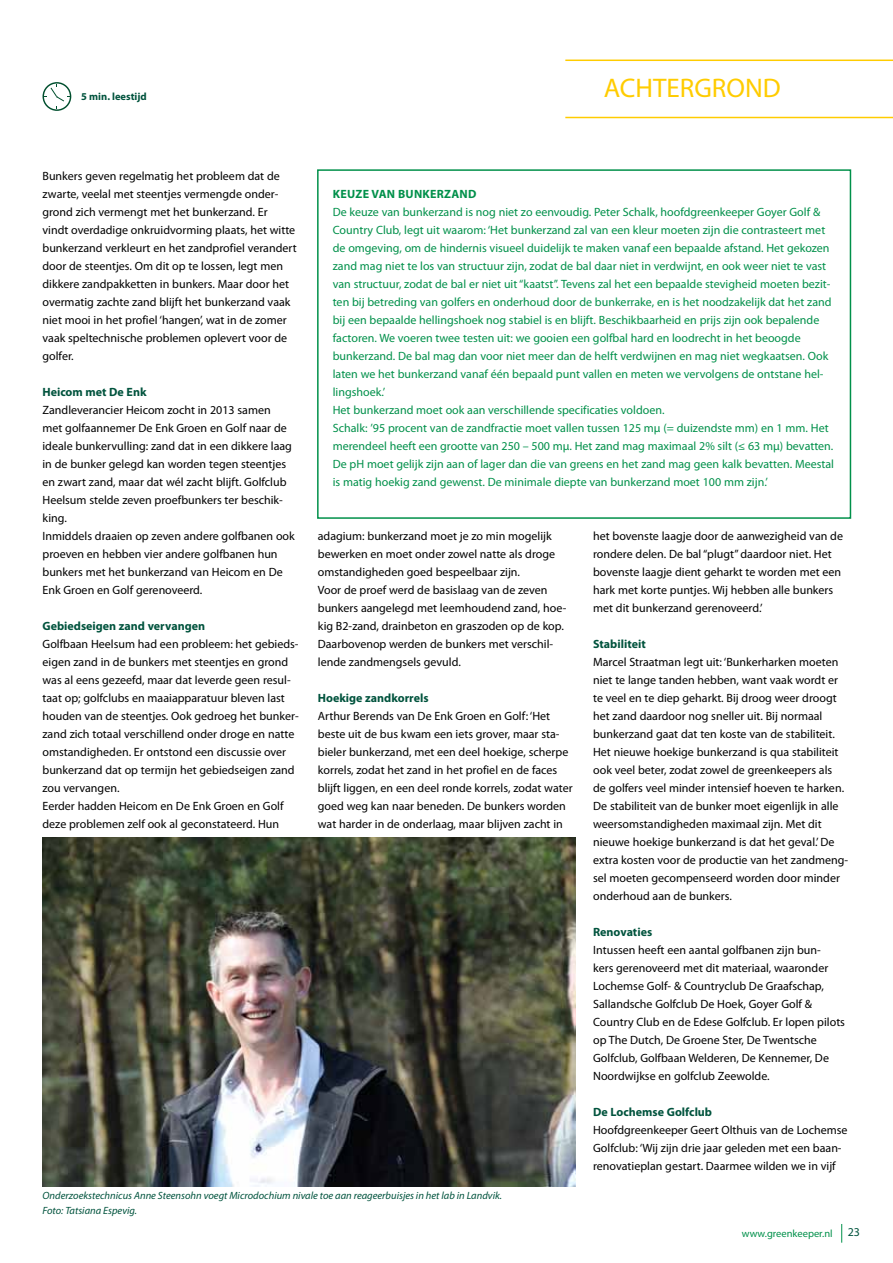
<style>
.page{position:relative;width:893px;height:1263px;background:#fff}
.page>*{position:absolute;margin:0;border:0;box-sizing:border-box;transform-origin:0 0}
.t1{font:27px "Myriad Pro";color:#fc0}
.t2{font:12px/18px "Myriad Pro";color:#000}
.t3{font:12px/18px "Myriad Pro";color:#00904a}
.t4{font:700 12px "Myriad Pro";color:#00533d}
.t5{font:700 12px "Myriad Pro";letter-spacing:.02em;color:#00904a}
.t6{font:12px "Myriad Pro";color:#00533d}
.t7{font:italic 10.5px/15px "Myriad Pro";color:#00533d}
.t8{font:10.5px "Myriad Pro";color:#00904a}
.t9{font:700 10.5px "Myriad Pro";color:#00533d}
</style>
<div class="page">
<svg style="left:841px;top:1224px;width:1px;height:19px"></svg>
<hr style="left:565px;top:117px;width:328px;height:1px;background:#fc0">
<hr style="left:565px;top:60px;width:328px;height:1px;background:#fc0">
<svg style="left:43px;top:82px;width:28px;height:29px"></svg>
<img style="left:43px;top:837px;width:532px;height:350px">
<div style="left:317px;top:169px;width:534px;height:350px;border:2px solid #00904a"></div>
<p class="t9" style="left:81px;top:90px;width:67px">5 min. leestijd</p>
<h1 class="t1" style="left:604px;top:71px;width:179px">ACHTERGROND</h1>
<p class="t2" style="left:43px;top:167px;width:256px">Bunkers geven regelmatig het probleem dat de zwarte, veelal met steentjes vermengde onder&shy;grond zich vermengt met het bunkerzand. Er<br>vindt overdadige onkruidvorming plaats, het witte bunkerzand verkleurt en het zandprofiel verandert door de steentjes. Om dit op te lossen, legt men dikkere zandpakketten in bunkers. Maar door het overmatig zachte zand blijft het bunkerzand vaak niet mooi in het profiel ‘hangen’, wat in de zomer vaak speltechnische problemen oplevert voor de golfer.</p>
<p class="t4" style="left:43px;top:384px;width:106px">Heicom met De Enk</p>
<p class="t2" style="left:43px;top:401px;width:254px">Zandleverancier Heicom zocht in 2013 samen<br>met golfaannemer De Enk Groen en Golf naar de ideale bunkervulling: zand dat in een dikkere laag in de bunker gelegd kan worden tegen steentjes en zwart zand, maar dat wél zacht blijft. Golfclub Heelsum stelde zeven proefbunkers ter beschik&shy;king.<br>Inmiddels draaien op zeven andere golfbanen ook proeven en hebben vier andere golfbanen hun bunkers met het bunkerzand van Heicom en De Enk Groen en Golf gerenoveerd.</p>
<p class="t4" style="left:43px;top:618px;width:164px">Gebiedseigen zand vervangen</p>
<p class="t2" style="left:43px;top:635px;width:258px">Golfbaan Heelsum had een probleem: het gebieds&shy;eigen zand in de bunkers met steentjes en grond was al eens gezeefd, maar dat leverde geen resul&shy;taat op; golfclubs en maaiapparatuur bleven last houden van de steentjes. Ook gedroeg het bunker&shy;zand zich totaal verschillend onder droge en natte omstandigheden. Er ontstond een discussie over bunkerzand dat op termijn het gebiedseigen zand zou vervangen.<br>Eerder hadden Heicom en De Enk Groen en Golf deze problemen zelf ook al geconstateerd. Hun</p>
<p class="t5" style="left:333px;top:186px;width:144px">Keuze van bunkerzand</p>
<p class="t3" style="left:333px;top:203px;width:503px">De keuze van bunkerzand is nog niet zo eenvoudig. Peter Schalk, hoofdgreenkeeper Goyer Golf &amp; Country Club, legt uit waarom: ‘Het bunkerzand zal van een kleur moeten zijn die contrasteert met de omgeving, om de hindernis visueel duidelijk te maken vanaf een bepaalde afstand. Het gekozen zand mag niet te los van structuur zijn, zodat de bal daar niet in verdwijnt, en ook weer niet te vast van structuur, zodat de bal er niet uit “kaatst”. Tevens zal het een bepaalde stevigheid moeten bezit&shy;ten bij betreding van golfers en onderhoud door de bunkerrake, en is het noodzakelijk dat het zand bij een bepaalde hellingshoek nog stabiel is en blijft. Beschikbaarheid en prijs zijn ook bepalende factoren. We voeren twee testen uit: we gooien een golfbal hard en loodrecht in het beoogde bunkerzand. De bal mag dan voor niet meer dan de helft verdwijnen en mag niet wegkaatsen. Ook laten we het bunkerzand vanaf één bepaald punt vallen en meten we vervolgens de ontstane hel&shy;lingshoek.’<br>Het bunkerzand moet ook aan verschillende specificaties voldoen.<br>Schalk: ’95 procent van de zandfractie moet vallen tussen 125 mµ (= duizendste mm) en 1 mm. Het merendeel heeft een grootte van 250 – 500 mµ. Het zand mag maximaal 2% silt (≤ 63 mµ) bevatten.<br>De pH moet gelijk zijn aan of lager dan die van greens en het zand mag geen kalk bevatten. Meestal is matig hoekig zand gewenst. De minimale diepte van bunkerzand moet 100 mm zijn.’</p>
<p class="t2" style="left:318px;top:527px;width:250px">adagium: bunkerzand moet je zo min mogelijk bewerken en moet onder zowel natte als droge omstandigheden goed bespeelbaar zijn.<br>Voor de proef werd de basislaag van de zeven bunkers aangelegd met leemhoudend zand, hoe&shy;kig B2-zand, drainbeton en graszoden op de kop.<br>Daarbovenop werden de bunkers met verschil&shy;lende zandmengsels gevuld.</p>
<p class="t4" style="left:318px;top:690px;width:112px">Hoekige zandkorrels</p>
<p class="t2" style="left:318px;top:707px;width:256px">Arthur Berends van De Enk Groen en Golf: ‘Het beste uit de bus kwam een iets grover, maar sta&shy;bieler bunkerzand, met een deel hoekige, scherpe korrels, zodat het zand in het profiel en de faces blijft liggen, en een deel ronde korrels, zodat water goed weg kan naar beneden. De bunkers worden wat harder in de onderlaag, maar blijven zacht in</p>
<p class="t2" style="left:593px;top:527px;width:251px">het bovenste laagje door de aanwezigheid van de rondere delen. De bal “plugt” daardoor niet. Het bovenste laagje dient geharkt te worden met een hark met korte puntjes. Wij hebben alle bunkers met dit bunkerzand gerenoveerd.’</p>
<p class="t4" style="left:593px;top:636px;width:54px">Stabiliteit</p>
<p class="t2" style="left:593px;top:653px;width:257px">Marcel Straatman legt uit: ‘Bunkerharken moeten niet te lange tanden hebben, want vaak wordt er te veel en te diep geharkt. Bij droog weer droogt het zand daardoor nog sneller uit. Bij normaal bunkerzand gaat dat ten koste van de stabiliteit.<br>Het nieuwe hoekige bunkerzand is qua stabiliteit ook veel beter, zodat zowel de greenkeepers als<br>de golfers veel minder intensief hoeven te harken.<br>De stabiliteit van de bunker moet eigenlijk in alle weersomstandigheden maximaal zijn. Met dit nieuwe hoekige bunkerzand is dat het geval.’ De extra kosten voor de productie van het zandmeng&shy;sel moeten gecompenseerd worden door minder onderhoud aan de bunkers.</p>
<p class="t4" style="left:593px;top:924px;width:61px">Renovaties</p>
<p class="t2" style="left:593px;top:941px;width:253px">Intussen heeft een aantal golfbanen zijn bun-<br>kers gerenoveerd met dit materiaal, waaronder Lochemse Golf- &amp; Countryclub De Graafschap, Sallandsche Golfclub De Hoek, Goyer Golf &amp; Country Club en de Edese Golfclub. Er lopen pilots op The Dutch, De Groene Ster, De Twentsche Golfclub, Golfbaan Welderen, De Kennemer, De Noordwijkse en golfclub Zeewolde.</p>
<p class="t4" style="left:593px;top:1104px;width:120px">De Lochemse Golfclub</p>
<p class="t2" style="left:593px;top:1121px;width:256px">Hoofdgreenkeeper Geert Olthuis van de Lochemse<br>Golfclub: ‘Wij zijn drie jaar geleden met een baan&shy;renovatieplan gestart. Daarmee wilden we in vijf</p>
<p class="t7" style="left:43px;top:1187px;width:461px">Onderzoekstechnicus Anne Steensohn voegt Microdochium nivale toe aan reageerbuisjes in het lab in Landvik.<br>Foto: Tatsiana Espevig.</p>
<p class="t8" style="left:742px;top:1227px;width:92px">www.greenkeeper.nl</p>
<p class="t6" style="left:848px;top:1225px;width:14px">23</p>
</div>
